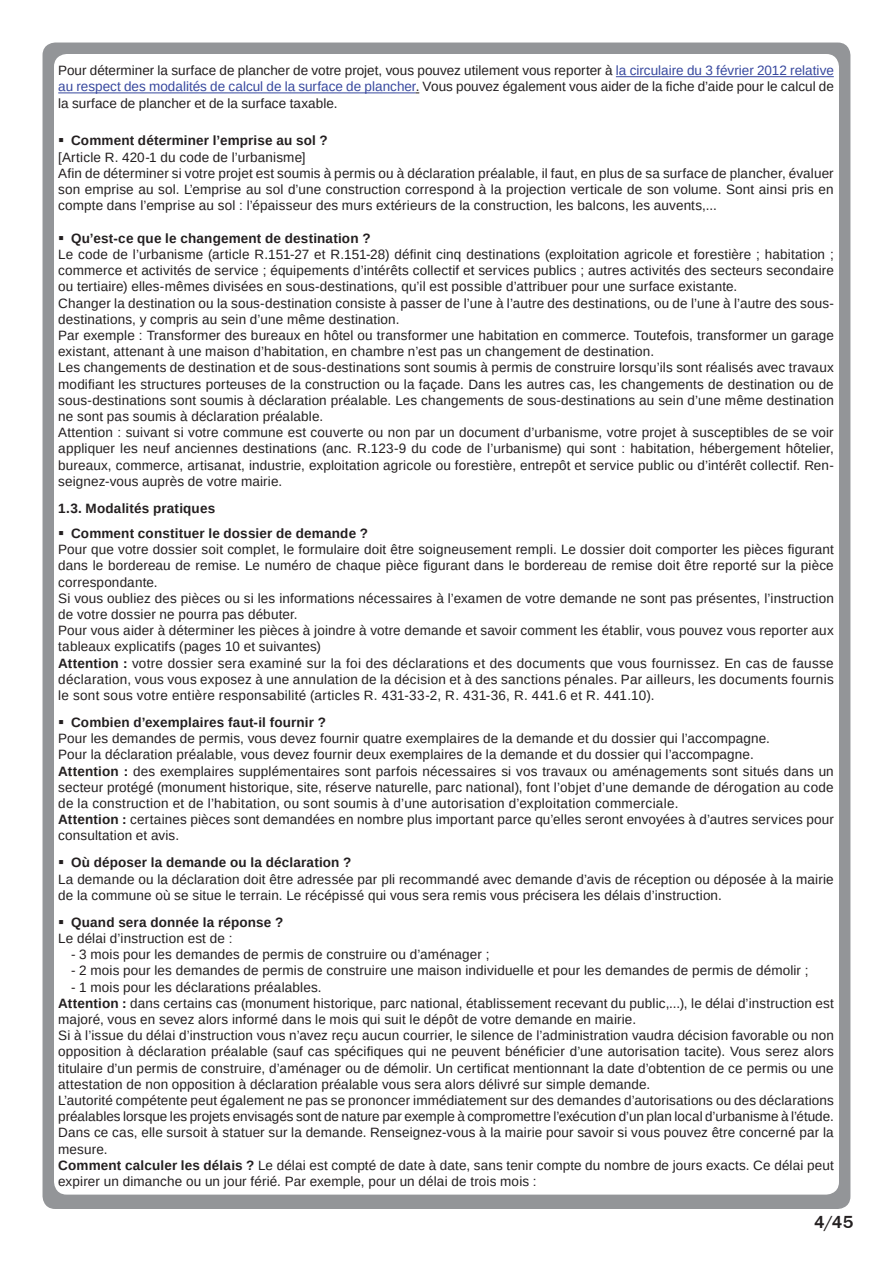
<style>
.page{position:relative;width:893px;height:1263px;background:#fff}
.page>*{position:absolute;margin:0;border:0;box-sizing:border-box;transform-origin:0 0}
.t1{font:500 18px "Franklin Gothic";color:#231f20}
.texte{font:13.5px/16.2px "Liberation Sans";letter-spacing:.01em;color:#231f20;text-align:justify}
.texte-2{font:700 13.5px "Liberation Sans";letter-spacing:.01em;color:#231f20}
.t2{font:700 13.5px "Liberation Sans";letter-spacing:.015em;color:#231f20}
.s1{color:#37489e}
.s2{font-weight:700}
</style>
<div class="page">
<div style="left:43px;top:43px;width:807px;height:1166px;background:#939598;border-radius:13px"></div>
<div style="left:54px;top:54px;width:785px;height:1140px;background:#fff;border-radius:13px"></div>
<hr style="left:616px;top:76px;width:218px;height:1px;background:#37489e">
<hr style="left:58px;top:92px;width:358px;height:1px;background:#37489e">
<p class="texte" style="left:58px;top:63px;width:777px">Pour déterminer la surface de plancher de votre projet, vous pouvez utilement vous reporter à <span class="s1">la circulaire du 3 février 2012 relative au respect des modalités de calcul de la surface de plancher</span>. Vous pouvez également vous aider de la fiche d’aide pour le calcul de la surface de plancher et de la surface taxable.</p>
<p class="texte-2" style="left:58px;top:132px;width:271px">▪ Comment déterminer l’emprise au sol ?</p>
<p class="texte" style="left:58px;top:149px;width:249px">[Article R. 420-1 du code de l’urbanisme]</p>
<p class="texte" style="left:58px;top:165px;width:777px">Afin de déterminer si votre projet est soumis à permis ou à déclaration préalable, il faut, en plus de sa surface de plancher, évaluer son emprise au sol. L’emprise au sol d’une construction correspond à la projection verticale de son volume. Sont ainsi pris en compte dans l’emprise au sol : l’épaisseur des murs extérieurs de la construction, les balcons, les auvents,...</p>
<p class="texte-2" style="left:58px;top:229px;width:314px">▪ Qu’est-ce que le changement de destination ?</p>
<p class="texte" style="left:58px;top:246px;width:777px">Le code de l’urbanisme (article R.151-27 et R.151-28) définit cinq destinations (exploitation agricole et forestière ; habitation ; commerce et activités de service ; équipements d’intérêts collectif et services publics ; autres activités des secteurs secondaire ou tertiaire) elles-mêmes divisées en sous-destinations, qu’il est possible d’attribuer pour une surface existante.</p>
<p class="texte" style="left:58px;top:295px;width:777px">Changer la destination ou la sous-destination consiste à passer de l’une à l’autre des destinations, ou de l’une à l’autre des sous&shy;destinations, y compris au sein d’une même destination.</p>
<p class="texte" style="left:58px;top:327px;width:777px">Par exemple : Transformer des bureaux en hôtel ou transformer une habitation en commerce. Toutefois, transformer un garage existant, attenant à une maison d’habitation, en chambre n’est pas un changement de destination.</p>
<p class="texte" style="left:58px;top:360px;width:777px">Les changements de destination et de sous-destinations sont soumis à permis de construire lorsqu’ils sont réalisés avec travaux modifiant les structures porteuses de la construction ou la façade. Dans les autres cas, les changements de destination ou de sous-destinations sont soumis à déclaration préalable. Les changements de sous-destinations au sein d’une même destination ne sont pas soumis à déclaration préalable.</p>
<p class="texte" style="left:58px;top:424px;width:777px">Attention : suivant si votre commune est couverte ou non par un document d’urbanisme, votre projet à susceptibles de se voir appliquer les neuf anciennes destinations (anc. R.123-9 du code de l’urbanisme) qui sont : habitation, hébergement hôtelier, bureaux, commerce, artisanat, industrie, exploitation agricole ou forestière, entrepôt et service public ou d’intérêt collectif. Ren&shy;seignez-vous auprès de votre mairie.</p>
<p class="t2" style="left:58px;top:499px;width:158px">1.3. Modalités pratiques</p>
<p class="texte-2" style="left:58px;top:524px;width:311px">▪ Comment constituer le dossier de demande ?</p>
<p class="texte" style="left:58px;top:541px;width:777px">Pour que votre dossier soit complet, le formulaire doit être soigneusement rempli. Le dossier doit comporter les pièces figurant dans le bordereau de remise. Le numéro de chaque pièce figurant dans le bordereau de remise doit être reporté sur la pièce correspondante.</p>
<p class="texte" style="left:58px;top:590px;width:777px">Si vous oubliez des pièces ou si les informations nécessaires à l’examen de votre demande ne sont pas présentes, l’instruction de votre dossier ne pourra pas débuter.</p>
<p class="texte" style="left:58px;top:622px;width:777px">Pour vous aider à déterminer les pièces à joindre à votre demande et savoir comment les établir, vous pouvez vous reporter aux tableaux explicatifs (pages 10 et suivantes)</p>
<p class="texte" style="left:58px;top:655px;width:777px"><span class="s2">Attention :</span> votre dossier sera examiné sur la foi des déclarations et des documents que vous fournissez. En cas de fausse déclaration, vous vous exposez à une annulation de la décision et à des sanctions pénales. Par ailleurs, les documents fournis le sont sous votre entière responsabilité (articles R. 431-33-2, R. 431-36, R. 441.6 et R. 441.10).</p>
<p class="texte-2" style="left:58px;top:713px;width:269px">▪ Combien d’exemplaires faut-il fournir ?</p>
<p class="texte" style="left:58px;top:730px;width:713px">Pour les demandes de permis, vous devez fournir quatre exemplaires de la demande et du dossier qui l’accompagne.</p>
<p class="texte" style="left:58px;top:747px;width:697px">Pour la déclaration préalable, vous devez fournir deux exemplaires de la demande et du dossier qui l’accompagne.</p>
<p class="texte" style="left:58px;top:763px;width:777px"><span class="s2">Attention :</span> des exemplaires supplémentaires sont parfois nécessaires si vos travaux ou aménagements sont situés dans un secteur protégé (monument historique, site, réserve naturelle, parc national), font l’objet d’une demande de dérogation au code de la construction et de l’habitation, ou sont soumis à d’une autorisation d’exploitation commerciale.</p>
<p class="texte" style="left:58px;top:811px;width:777px"><span class="s2">Attention :</span> certaines pièces sont demandées en nombre plus important parce qu’elles seront envoyées à d’autres services pour consultation et avis.</p>
<p class="texte-2" style="left:58px;top:853px;width:295px">▪ Où déposer la demande ou la déclaration ?</p>
<p class="texte" style="left:58px;top:871px;width:777px">La demande ou la déclaration doit être adressée par pli recommandé avec demande d’avis de réception ou déposée à la mairie de la commune où se situe le terrain. Le récépissé qui vous sera remis vous précisera les délais d’instruction.</p>
<p class="texte-2" style="left:58px;top:913px;width:227px">▪ Quand sera donnée la réponse ?</p>
<p class="texte" style="left:58px;top:930px;width:176px">Le délai d’instruction est de :</p>
<p class="texte" style="left:71px;top:946px;width:420px">- 3 mois pour les demandes de permis de construire ou d’aménager ;</p>
<p class="texte" style="left:71px;top:963px;width:739px">- 2 mois pour les demandes de permis de construire une maison individuelle et pour les demandes de permis de démolir ;</p>
<p class="texte" style="left:71px;top:979px;width:252px">- 1 mois pour les déclarations préalables.</p>
<p class="texte" style="left:58px;top:995px;width:777px"><span class="s2">Attention :</span> dans certains cas (monument historique, parc national, établissement recevant du public,...), le délai d’instruction est majoré, vous en sevez alors informé dans le mois qui suit le dépôt de votre demande en mairie.</p>
<p class="texte" style="left:58px;top:1027px;width:777px">Si à l’issue du délai d’instruction vous n’avez reçu aucun courrier, le silence de l’administration vaudra décision favorable ou non opposition à déclaration préalable (sauf cas spécifiques qui ne peuvent bénéficier d’une autorisation tacite). Vous serez alors titulaire d’un permis de construire, d’aménager ou de démolir. Un certificat mentionnant la date d’obtention de ce permis ou une attestation de non opposition à déclaration préalable vous sera alors délivré sur simple demande.</p>
<p class="texte" style="left:58px;top:1092px;width:777px">L’autorité compétente peut également ne pas se prononcer immédiatement sur des demandes d’autorisations ou des déclarations préalables lorsque les projets envisagés sont de nature par exemple à compromettre l’exécution d’un plan local d’urbanisme à l’étude.<br>Dans ce cas, elle sursoit à statuer sur la demande. Renseignez-vous à la mairie pour savoir si vous pouvez être concerné par la</p>
<p class="texte" style="left:58px;top:1141px;width:51px">mesure.</p>
<p class="texte" style="left:58px;top:1157px;width:777px"><span class="s2">Comment calculer les délais ?</span> Le délai est compté de date à date, sans tenir compte du nombre de jours exacts. Ce délai peut expirer un dimanche ou un jour férié. Par exemple, pour un délai de trois mois :</p>
<p class="t1" style="left:814px;top:1210px;width:41px">4/45</p>
</div>
